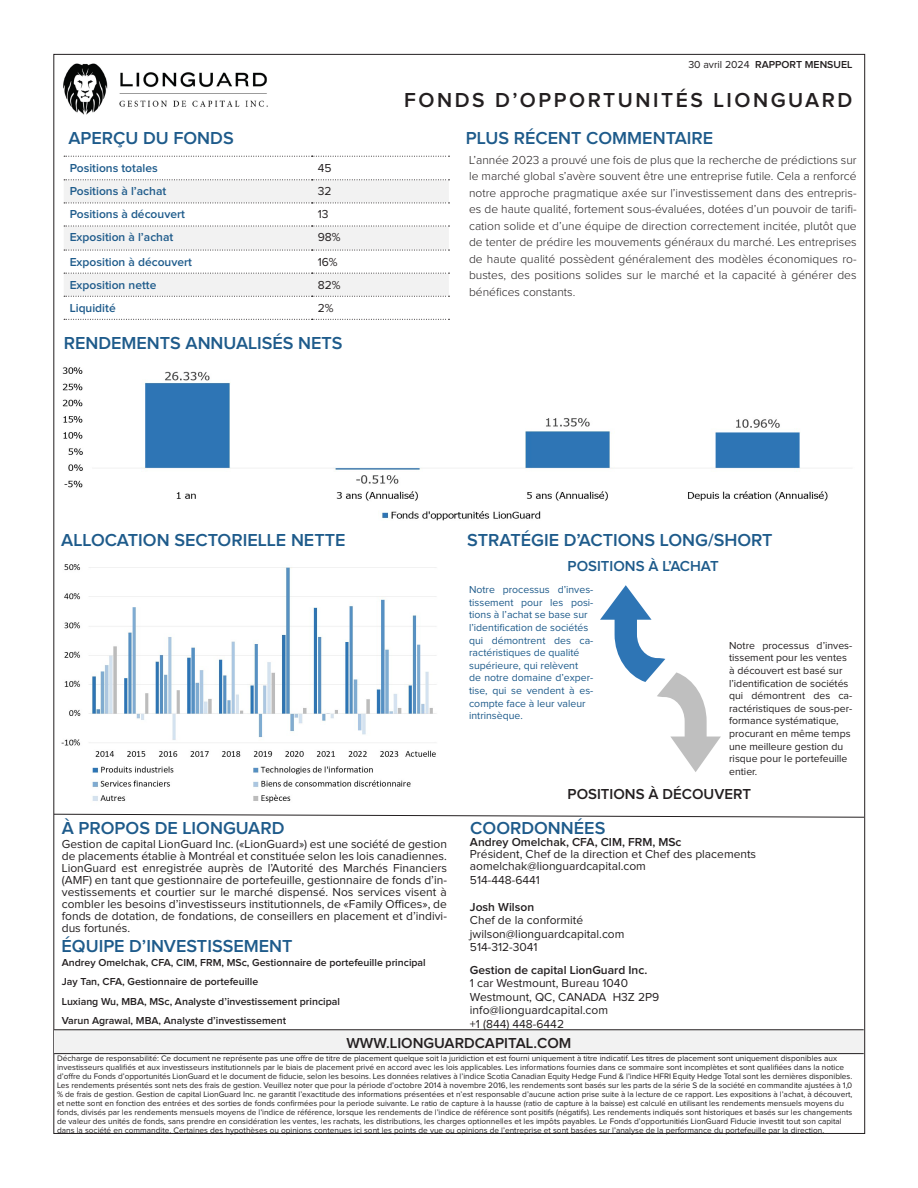
<style>
.page{position:relative;width:918px;height:1188px;background:#fff}
.page>*{position:absolute;margin:0;border:0;box-sizing:border-box;transform-origin:0 0}
.t1{font:600 21px "Proxima Nova";letter-spacing:.12em;color:#231f20}
.t2{font:600 18px "Proxima Nova";color:#1e5b8b}
.t3{font:600 15px "Proxima Nova";color:#231f20}
.t4{font:600 15px "Proxima Nova";color:#1e5b8b}
.t5{font:12px/12px "Proxima Nova";color:#231f20;text-align:justify}
.t6{font:300 12px/16.5px "Proxima Nova";color:#231f20;text-align:justify}
.t7{font:600 12px "Proxima Nova";color:#1e5b8b}
.t8{font:600 12px "Proxima Nova";color:#231f20}
.t9{font:10.5px/12.6px "Proxima Nova";color:#1e5b8b;text-align:justify}
.t10{font:10.5px/12.6px "Proxima Nova";color:#231f20}
.t11{font:600 10.5px "Proxima Nova";color:#231f20}
.t12{font:8.25px "Proxima Nova";color:#231f20}
.s1{font-weight:400}
</style>
<div class="page">
<svg style="left:64px;top:180px;width:385px;height:116px;fill:#f2f2f2"></svg>
<svg style="left:64px;top:156px;width:386px;height:1px"></svg>
<svg style="left:64px;top:179px;width:386px;height:1px"></svg>
<svg style="left:64px;top:203px;width:386px;height:1px"></svg>
<svg style="left:64px;top:226px;width:386px;height:1px"></svg>
<svg style="left:64px;top:250px;width:386px;height:1px"></svg>
<svg style="left:64px;top:273px;width:386px;height:1px"></svg>
<svg style="left:64px;top:296px;width:386px;height:1px"></svg>
<svg style="left:64px;top:319px;width:386px;height:1px"></svg>
<svg style="left:600px;top:585px;width:121px;height:187px"></svg>
<svg style="left:53px;top:813px;width:812px;height:5px"></svg>
<img style="left:63px;top:63px;width:205px;height:52px">
<img style="left:62px;top:367px;width:766px;height:154px">
<img style="left:61px;top:564px;width:375px;height:239px">
<div style="left:54px;top:1030px;width:810px;height:24px;background:#f2f2f2"></div>
<hr style="left:54px;top:1029px;width:810px;height:1px;background:#231f20">
<hr style="left:54px;top:1053px;width:810px;height:1px;background:#231f20">
<p class="t11" style="left:688px;top:58px;width:165px"><span class="s1">30 avril 2024</span> RAPPORT MENSUEL</p>
<p class="t1" style="left:404px;top:88px;width:450px">FONDS D’OPPORTUNITÉS LIONGUARD</p>
<p class="t2" style="left:68px;top:128px;width:167px">APERÇU DU FONDS</p>
<p class="t2" style="left:466px;top:128px;width:249px">PLUS RÉCENT COMMENTAIRE</p>
<p class="t7" style="left:70px;top:161px;width:89px">Positions totales</p>
<p class="t5" style="left:318px;top:162px;width:15px">45</p>
<p class="t7" style="left:70px;top:185px;width:98px">Positions à l’achat</p>
<p class="t5" style="left:318px;top:186px;width:15px">32</p>
<p class="t7" style="left:70px;top:208px;width:117px">Positions à découvert</p>
<p class="t5" style="left:318px;top:209px;width:12px">13</p>
<p class="t7" style="left:70px;top:231px;width:105px">Exposition à l’achat</p>
<p class="t5" style="left:318px;top:232px;width:24px">98%</p>
<p class="t7" style="left:70px;top:255px;width:124px">Exposition à découvert</p>
<p class="t5" style="left:318px;top:256px;width:21px">16%</p>
<p class="t7" style="left:70px;top:278px;width:88px">Exposition nette</p>
<p class="t5" style="left:318px;top:279px;width:24px">82%</p>
<p class="t7" style="left:70px;top:301px;width:47px">Liquidité</p>
<p class="t5" style="left:318px;top:302px;width:17px">2%</p>
<p class="t2" style="left:64px;top:333px;width:280px">RENDEMENTS ANNUALISÉS NETS</p>
<p class="t6" style="left:469px;top:152px;width:389px">L’année 2023 a prouvé une fois de plus que la recherche de prédictions sur le marché global s’avère souvent être une entreprise futile. Cela a renforcé notre approche pragmatique axée sur l’investissement dans des entrepris&shy;es de haute qualité, fortement sous-évaluées, dotées d’un pouvoir de tarifi&shy;cation solide et d’une équipe de direction correctement incitée, plutôt que de tenter de prédire les mouvements généraux du marché. Les entreprises de haute qualité possèdent généralement des modèles économiques ro&shy;bustes, des positions solides sur le marché et la capacité à générer des bénéfices constants.</p>
<p class="t2" style="left:61px;top:530px;width:286px">ALLOCATION SECTORIELLE NETTE</p>
<p class="t2" style="left:467px;top:530px;width:307px">STRATÉGIE D’ACTIONS LONG/SHORT</p>
<p class="t4" style="left:568px;top:557px;width:153px">POSITIONS À L’ACHAT</p>
<p class="t9" style="left:469px;top:584px;width:126px">Notre processus d’inves&shy;tissement pour les posi&shy;tions à l’achat se base sur</p>
<p class="t9" style="left:469px;top:622px;width:121px">l’identification de sociétés</p>
<p class="t9" style="left:469px;top:634px;width:126px">qui démontrent des ca&shy;ractéristiques de qualité</p>
<p class="t9" style="left:469px;top:659px;width:111px">supérieure, qui relèvent</p>
<p class="t9" style="left:469px;top:672px;width:126px">de notre domaine d’exper&shy;tise, qui se vendent à es&shy;compte face à leur valeur</p>
<p class="t9" style="left:469px;top:710px;width:55px">intrinsèque.</p>
<p class="t10" style="left:729px;top:639px;width:125px">Notre processus d’inves&shy;tissement pour les ventes</p>
<p class="t10" style="left:729px;top:664px;width:115px">à découvert est basé sur</p>
<p class="t10" style="left:729px;top:677px;width:121px">l’identification de sociétés</p>
<p class="t10" style="left:729px;top:690px;width:125px;text-align:justify">qui démontrent des ca&shy;ractéristiques de sous-per&shy;formance systématique,</p>
<p class="t10" style="left:729px;top:727px;width:123px">procurant en même temps</p>
<p class="t10" style="left:729px;top:740px;width:116px">une meilleure gestion du</p>
<p class="t10" style="left:729px;top:753px;width:120px">risque pour le portefeuille</p>
<p class="t10" style="left:729px;top:765px;width:30px">entier.</p>
<p class="t3" style="left:568px;top:785px;width:185px">POSITIONS À DÉCOUVERT</p>
<p class="t2" style="left:62px;top:817px;width:224px">À PROPOS DE LIONGUARD</p>
<p class="t2" style="left:470px;top:817px;width:137px">COORDONNÉES</p>
<p class="t5" style="left:62px;top:838px;width:387px">Gestion de capital LionGuard Inc. («LionGuard») est une société de gestion de placements établie à Montréal et constituée selon les lois canadiennes.<br>LionGuard est enregistrée auprès de l’Autorité des Marchés Financiers (AMF) en tant que gestionnaire de portefeuille, gestionnaire de fonds d’in&shy;vestissements et courtier sur le marché dispensé. Nos services visent à combler les besoins d’investisseurs institutionnels, de «Family Offices», de fonds de dotation, de fondations, de conseillers en placement et d’indivi&shy;dus fortunés.</p>
<p class="t11" style="left:62px;top:956px;width:366px">Andrey Omelchak, CFA, CIM, FRM, MSc, Gestionnaire de portefeuille principal</p>
<p class="t11" style="left:62px;top:976px;width:198px">Jay Tan, CFA, Gestionnaire de portefeuille</p>
<p class="t11" style="left:62px;top:995px;width:280px">Luxiang Wu, MBA, MSc, Analyste d’investissement principal</p>
<p class="t11" style="left:62px;top:1015px;width:226px">Varun Agrawal, MBA, Analyste d’investissement</p>
<p class="t2" style="left:62px;top:935px;width:232px">ÉQUIPE D’INVESTISSEMENT</p>
<p class="t8" style="left:470px;top:836px;width:213px">Andrey Omelchak, CFA, CIM, FRM, MSc</p>
<p class="t5" style="left:470px;top:849px;width:288px">Président, Chef de la direction et Chef des placements</p>
<p class="t5" style="left:470px;top:861px;width:178px">aomelchak@lionguardcapital.com</p>
<p class="t5" style="left:470px;top:874px;width:71px">514-448-6441</p>
<p class="t8" style="left:470px;top:900px;width:66px">Josh Wilson</p>
<p class="t5" style="left:470px;top:915px;width:115px">Chef de la conformité</p>
<p class="t5" style="left:470px;top:928px;width:156px">jwilson@lionguardcapital.com</p>
<p class="t5" style="left:470px;top:942px;width:69px">514-312-3041</p>
<p class="t8" style="left:470px;top:963px;width:179px">Gestion de capital LionGuard Inc.</p>
<p class="t5" style="left:470px;top:978px;width:160px">1 car Westmount, Bureau 1040</p>
<p class="t5" style="left:470px;top:991px;width:191px">Westmount, QC, CANADA H3Z 2P9</p>
<p class="t5" style="left:470px;top:1005px;width:140px">info@lionguardcapital.com</p>
<p class="t5" style="left:470px;top:1018px;width:96px">+1 (844) 448-6442</p>
<p class="t3" style="left:346px;top:1034px;width:226px">WWW.LIONGUARDCAPITAL.COM</p>
<p class="t12" style="left:57px;top:1054px;width:782px">Décharge de responsabilité: Ce document ne représente pas une offre de titre de placement quelque soit la juridiction et est fourni uniquement à titre indicatif. Les titres de placement sont uniquement disponibles aux</p>
<p class="t12" style="left:57px;top:1063px;width:789px">investisseurs qualifiés et aux investisseurs institutionnels par le biais de placement privé en accord avec les lois applicables. Les informations fournies dans ce sommaire sont incomplètes et sont qualifiées dans la notice</p>
<p class="t12" style="left:57px;top:1072px;width:797px">d’offre du Fonds d’opportunités LionGuard et le document de fiducie, selon les besoins. Les données relatives à l’indice Scotia Canadian Equity Hedge Fund &amp; l’indice HFRI Equity Hedge Total sont les dernières disponibles.</p>
<p class="t12" style="left:57px;top:1081px;width:797px">Les rendements présentés sont nets des frais de gestion. Veuillez noter que pour la période d’octobre 2014 à novembre 2016, les rendements sont basés sur les parts de la série S de la société en commandite ajustées à 1,0</p>
<p class="t12" style="left:57px;top:1090px;width:797px">% de frais de gestion. Gestion de capital LionGuard Inc. ne garantit l’exactitude des informations présentées et n’est responsable d’aucune action prise suite à la lecture de ce rapport. Les expositions à l’achat, à découvert,</p>
<p class="t12" style="left:57px;top:1099px;width:788px">et nette sont en fonction des entrées et des sorties de fonds confirmées pour la periode suivante. Le ratio de capture à la hausse (ratio de capture à la baisse) est calculé en utilisant les rendements mensuels moyens du</p>
<p class="t12" style="left:57px;top:1108px;width:797px">fonds, divisés par les rendements mensuels moyens de l’indice de référence, lorsque les rendements de l’indice de référence sont positifs (négatifs). Les rendements indiqués sont historiques et basés sur les changements</p>
<p class="t12" style="left:57px;top:1117px;width:786px">de valeur des unités de fonds, sans prendre en considération les ventes, les rachats, les distributions, les charges optionnelles et les impôts payables. Le Fonds d’opportunitiés LionGuard Fiducie investit tout son capital</p>
<p class="t12" style="left:57px;top:1126px;width:769px">dans la société en commandite. Certaines des hypothèses ou opinions contenues ici sont les points de vue ou opinions de l’entreprise et sont basées sur l’analyse de la performance du portefeuille par la direction.</p>
</div>
